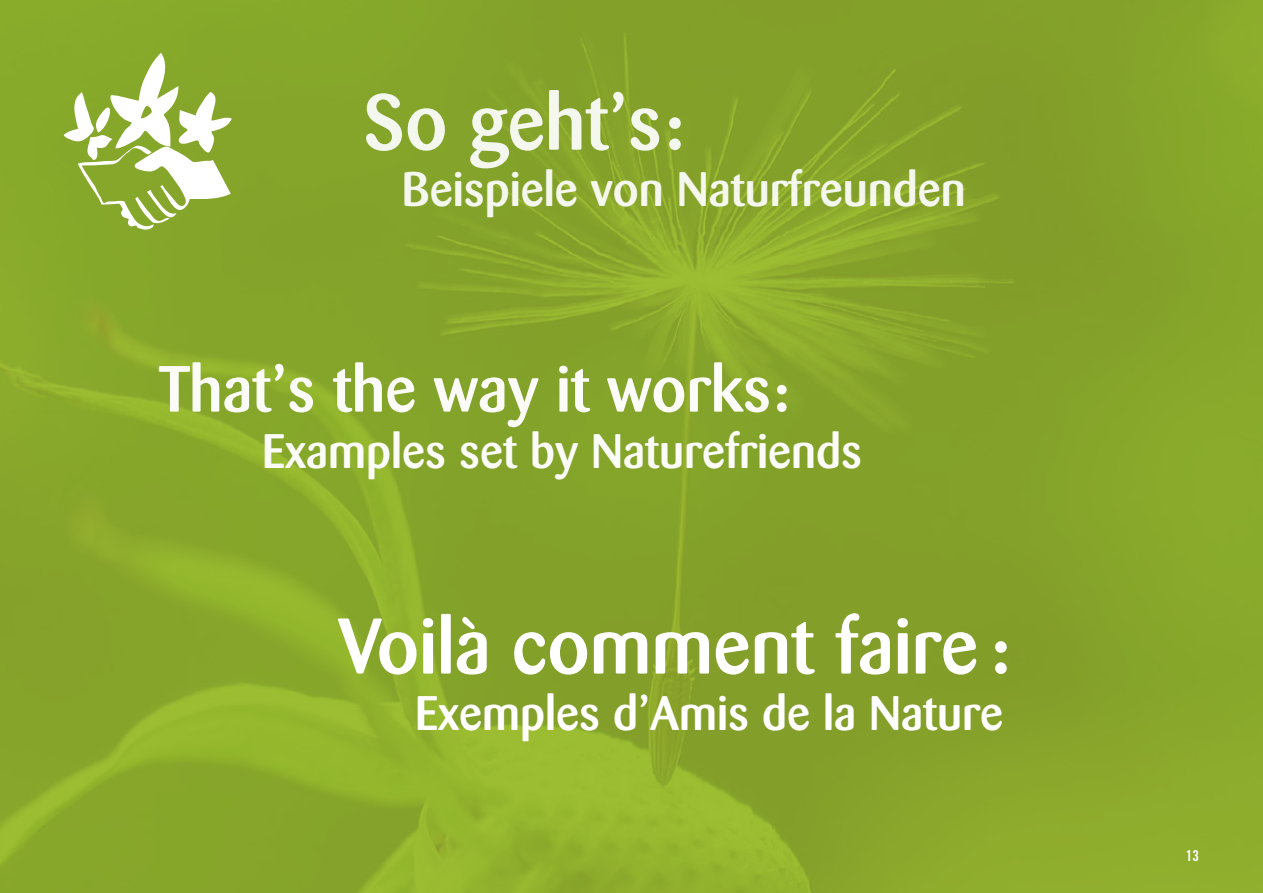
<style>
.page{position:relative;width:1263px;height:893px;background:#fff}
.page>*{position:absolute;margin:0;border:0;box-sizing:border-box;transform-origin:0 0}
.t1{font:500 78px "Barmeno BQ";color:#fff}
.t2{font:500 64.5px "Barmeno BQ";color:#fff}
.t3{font:500 48px "Barmeno BQ";color:#fff}
.t4{font:15px "Trade Gothic Bold Cond Twenty";color:#fff}
</style>
<div class="page">
<img style="left:0;top:0;width:1263px;height:893px">
<svg style="left:64px;top:53px;width:168px;height:177px"></svg>
<h1 class="t1" style="left:363px;top:77px;width:323px">So geht’s:</h1>
<p class="t3" style="left:402px;top:161px;width:565px">Beispiele von Naturfreunden</p>
<h2 class="t2" style="left:158px;top:351px;width:633px">That’s the way it works:</h2>
<p class="t3" style="left:262px;top:423px;width:601px">Examples set by Naturefriends</p>
<h1 class="t1" style="left:338px;top:600px;width:674px">Voilà comment faire :</h1>
<p class="t3" style="left:415px;top:685px;width:589px">Exemples d’Amis de la Nature</p>
<p class="t4" style="left:1186px;top:846px;width:15px">13</p>
</div>
